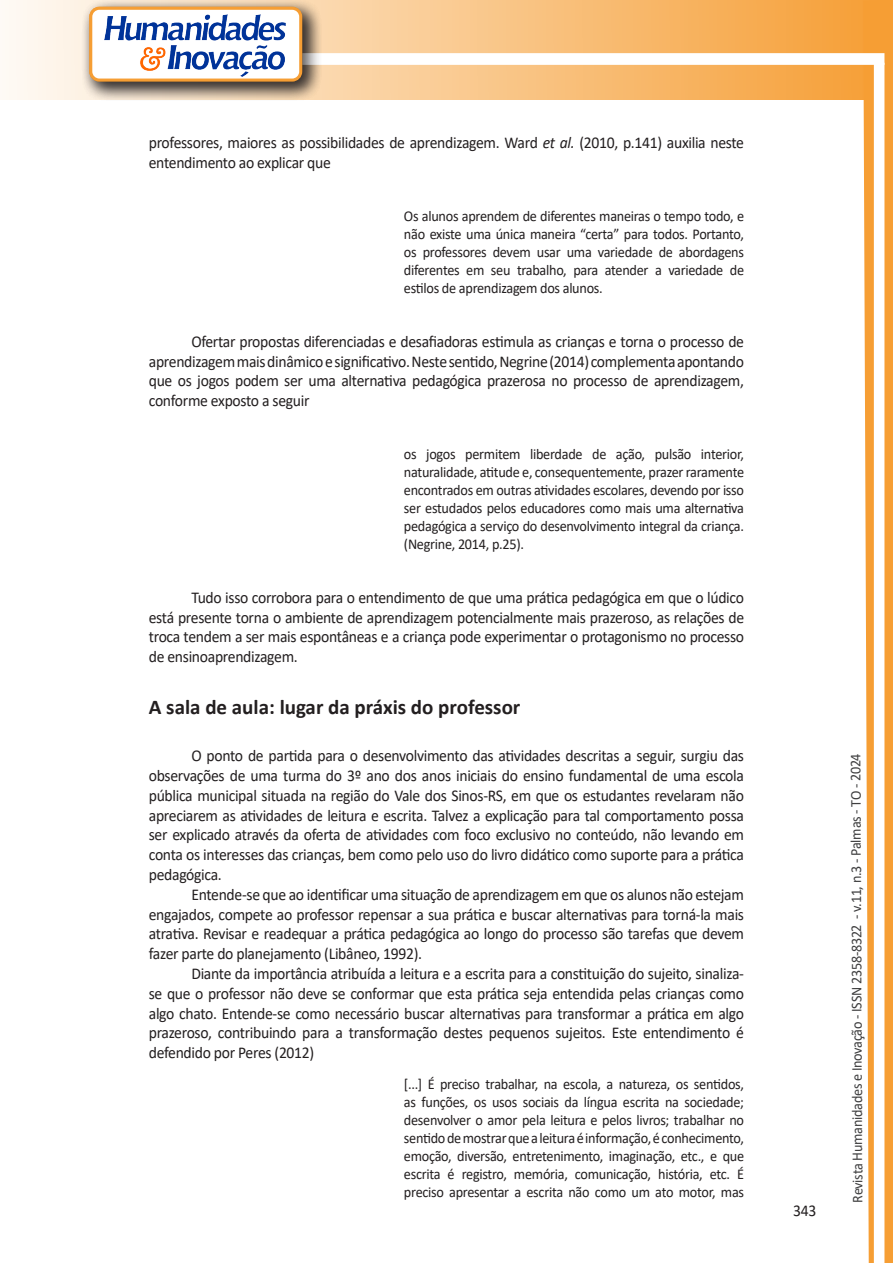
<style>
.page{position:relative;width:893px;height:1263px;background:#fff}
.page>*{position:absolute;margin:0;border:0;box-sizing:border-box;transform-origin:0 0}
.Titulo_2{font:700 21px "Calibri";color:#231f20}
.texto{font:16.5px/19.8px "Calibri";letter-spacing:-.02em;color:#231f20;text-align:justify;scale:.95 1}
.citacao{font:15px/18px "Calibri";letter-spacing:-.02em;color:#231f20;text-align:justify;scale:.95 1}
.t1{font:15px "Calibri";letter-spacing:-.025em;color:#3e3e3f;scale:.95 1}
.s1{font-style:italic}
</style>
<div class="page">
<svg style="left:5px;top:0;width:858px;height:100px;background:#f9c484"></svg>
<div style="left:302px;top:53px;width:582px;height:12px;background:#fff;border:2px solid #fff"></div>
<svg style="left:863px;top:0;width:30px;height:1263px"></svg>
<div style="left:81px;top:0;width:241px;height:102px;background:#231f20;opacity:.75"></div>
<div style="left:91px;top:8px;width:210px;height:72px;background:#fff;border-radius:9px"></div>
<img style="left:104px;top:14px;width:181px;height:62px">
<div style="left:89px;top:7px;width:213px;height:75px;border:3px solid #f69e34;border-radius:9px"></div>
<p class="texto" style="left:149px;top:133px;width:628px">professores, maiores as possibilidades de aprendizagem. Ward <span class="s1">et al.</span> (2010, p.141) auxilia neste entendimento ao explicar que</p>
<p class="citacao" style="left:404px;top:206px;width:360px">Os alunos aprendem de diferentes maneiras o tempo todo, e não existe uma única maneira “certa” para todos. Portanto, os professores devem usar uma variedade de abordagens diferentes em seu trabalho, para atender a variedade de estilos de aprendizagem dos alunos.</p>
<p class="texto" style="left:149px;top:331px;width:628px;text-indent:43px">Ofertar propostas diferenciadas e desafiadoras estimula as crianças e torna o processo de aprendizagem mais dinâmico e significativo. Neste sentido, Negrine (2014) complementa apontando que os jogos podem ser uma alternativa pedagógica prazerosa no processo de aprendizagem, conforme exposto a seguir</p>
<p class="citacao" style="left:404px;top:444px;width:360px">os jogos permitem liberdade de ação, pulsão interior, naturalidade, atitude e, consequentemente, prazer raramente encontrados em outras atividades escolares, devendo por isso ser estudados pelos educadores como mais uma alternativa pedagógica a serviço do desenvolvimento integral da criança. (Negrine, 2014, p.25).</p>
<p class="texto" style="left:149px;top:587px;width:628px;text-indent:43px">Tudo isso corrobora para o entendimento de que uma prática pedagógica em que o lúdico está presente torna o ambiente de aprendizagem potencialmente mais prazeroso, as relações de troca tendem a ser mais espontâneas e a criança pode experimentar o protagonismo no processo de ensinoaprendizagem.</p>
<p class="Titulo_2" style="left:149px;top:692px;width:373px">A sala de aula: lugar da práxis do professor</p>
<p class="texto" style="left:149px;top:745px;width:628px;text-indent:43px">O ponto de partida para o desenvolvimento das atividades descritas a seguir, surgiu das observações de uma turma do 3º ano dos anos iniciais do ensino fundamental de uma escola pública municipal situada na região do Vale dos Sinos-RS, em que os estudantes revelaram não apreciarem as atividades de leitura e escrita. Talvez a explicação para tal comportamento possa ser explicado através da oferta de atividades com foco exclusivo no conteúdo, não levando em conta os interesses das crianças, bem como pelo uso do livro didático como suporte para a prática pedagógica.</p>
<p class="texto" style="left:149px;top:884px;width:628px;text-indent:43px">Entende-se que ao identificar uma situação de aprendizagem em que os alunos não estejam engajados, compete ao professor repensar a sua prática e buscar alternativas para torná-la mais atrativa. Revisar e readequar a prática pedagógica ao longo do processo são tarefas que devem fazer parte do planejamento (Libâneo, 1992).</p>
<p class="texto" style="left:149px;top:963px;width:628px;text-indent:43px">Diante da importância atribuída a leitura e a escrita para a constituição do sujeito, sinaliza&shy;se que o professor não deve se conformar que esta prática seja entendida pelas crianças como algo chato. Entende-se como necessário buscar alternativas para transformar a prática em algo prazeroso, contribuindo para a transformação destes pequenos sujeitos. Este entendimento é defendido por Peres (2012)</p>
<p class="citacao" style="left:404px;top:1074px;width:360px">[...] É preciso trabalhar, na escola, a natureza, os sentidos, as funções, os usos sociais da língua escrita na sociedade; desenvolver o amor pela leitura e pelos livros; trabalhar no sentido de mostrar que a leitura é informação, é conhecimento, emoção, diversão, entretenimento, imaginação, etc., e que escrita é registro, memória, comunicação, história, etc. É preciso apresentar a escrita não como um ato motor, mas</p>
<p class="texto" style="left:793px;top:1200px;width:26px">343</p>
<p class="t1" style="left:846px;top:1203px;width:475px;rotate:-90deg">Revista Humanidades e Inovação - ISSN 2358-8322 - v.11, n.3 - Palmas - TO - 2024</p>
</div>
